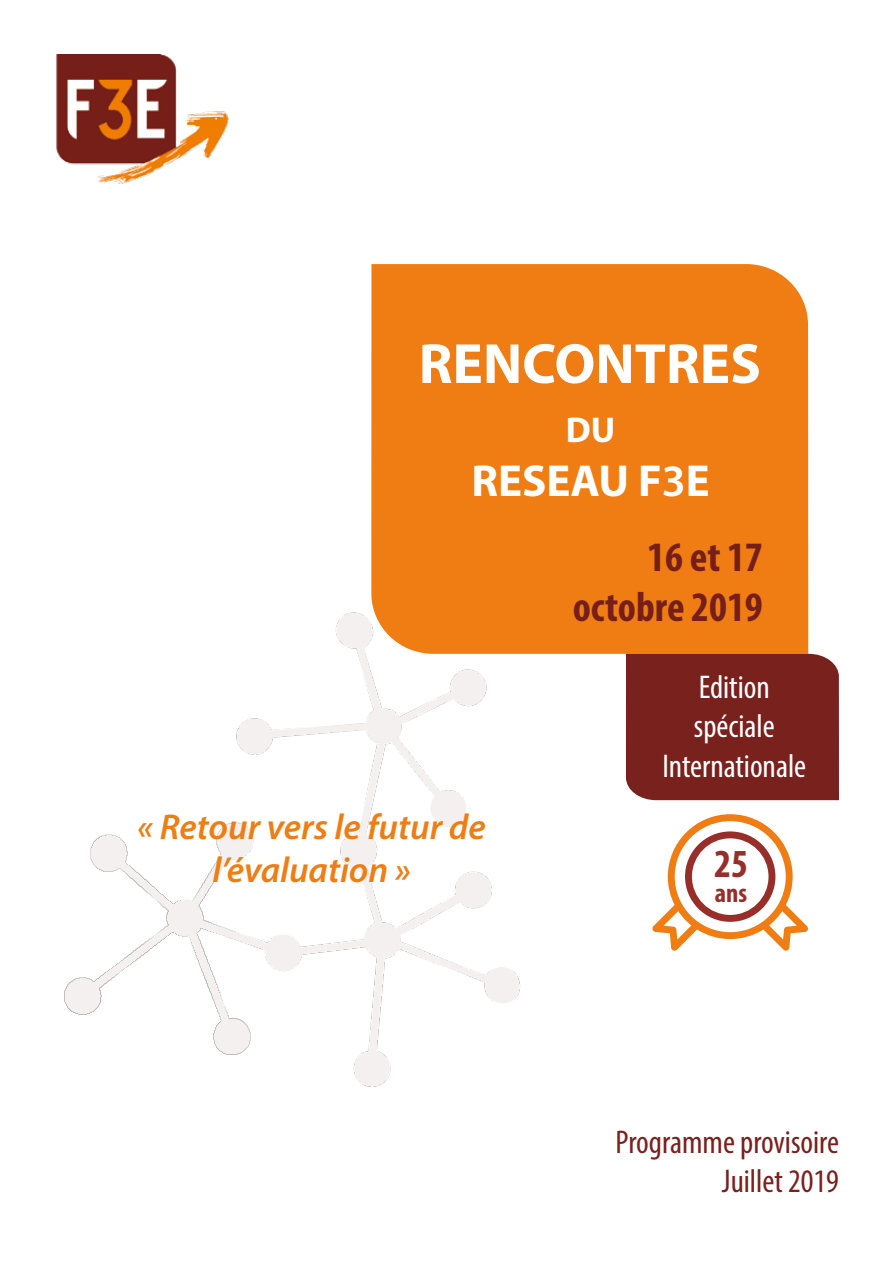
<style>
.page{position:relative;width:893px;height:1263px;background:#fff}
.page>*{position:absolute;margin:0;border:0;box-sizing:border-box;transform-origin:0 0}
.t1{font:700 57px "Myriad Pro";color:#fff}
.t2{font:700 45px "Myriad Pro";color:#fff}
.t3{font:700 condensed 42px/50.4px "Myriad Pro";color:#761f18;text-align:right}
.t4{font:700 condensed 39.9px "Myriad Pro";color:#972e29}
.t5{font:italic 600 36px/43.2px "Myriad Pro";color:#ef7d14;text-align:center}
.t6{font:700 36px "Myriad Pro";color:#fff}
.t7{font:condensed 33px/39.6px "Myriad Pro";color:#79211d;text-align:right}
.t8{font:condensed 33px/39.6px "Myriad Pro";color:#fff;text-align:center}
.t9{font:700 condensed 26.85px "Myriad Pro";color:#972e29}
.s1{font-weight:600}
</style>
<div class="page">
<img style="left:64px;top:612px;width:457px;height:475px">
<div style="left:371px;top:264px;width:437px;height:390px;background:#ef7d14"></div>
<img style="left:56px;top:54px;width:173px;height:130px">
<div style="left:626px;top:654px;width:213px;height:146px;background:#79211d"></div>
<svg style="left:652px;top:814px;width:156px;height:137px"></svg>
<h1 class="t1" style="left:419px;top:327px;width:344px">RENCONTRES</h1>
<p class="t6" style="left:566px;top:406px;width:51px">DU</p>
<p class="t2" style="left:471px;top:451px;width:240px">RESEAU F<span class="s1">3</span>E</p>
<p class="t3" style="left:573px;top:530px;width:192px">16 et 17 octobre 2019</p>
<p class="t5" style="left:137px;top:805px;width:350px">« Retour vers le futur de l’évaluation »</p>
<p class="t8" style="left:662px;top:667px;width:145px">Edition spéciale<br>Internationale</p>
<p class="t4" style="left:714px;top:839px;width:36px">25</p>
<p class="t9" style="left:715px;top:876px;width:34px">ans</p>
<p class="t7" style="left:616px;top:1121px;width:225px">Programme provisoire<br>Juillet 2019</p>
</div>
